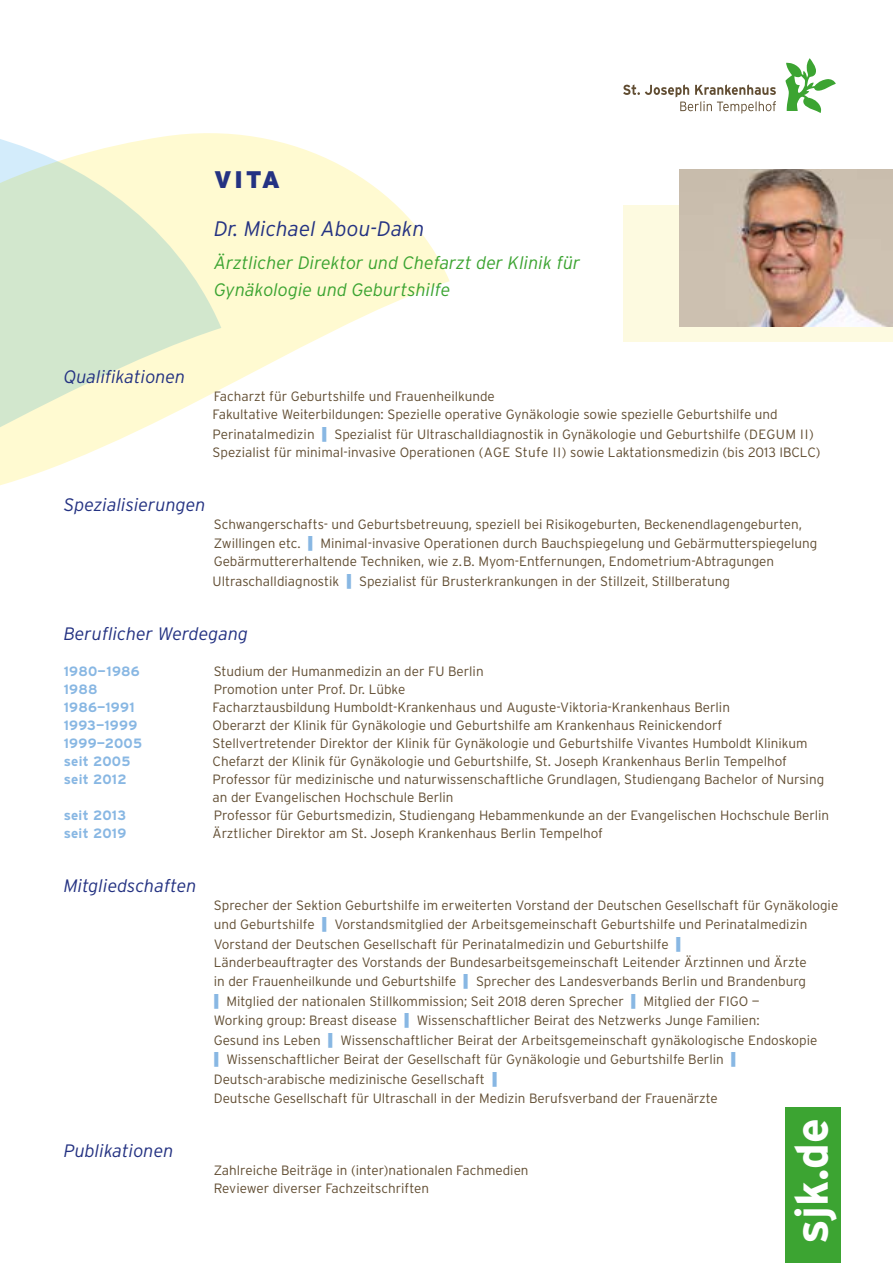
<style>
.page{position:relative;width:893px;height:1263px;background:#fff}
.page>*{position:absolute;margin:0;border:0;box-sizing:border-box;transform-origin:0 0}
.t1{font:700 46.05px "Interstate";color:#fff}
.t2{font:900 24px "Interstate";color:#243282}
.t3{font:italic 300 21px "Interstate";color:#243282}
.t4{font:italic 300 18px "Interstate";color:#243282}
.t5{font:italic 300 18px/27px "Interstate";color:#3ca432}
.t6{font:300 13.5px/19.5px "Interstate";color:#614d32}
.t7{font:700 13.5px "Interstate";letter-spacing:.02em;color:#88b7e3}
.s1{font-weight:900;font-size:15px;color:#88b7e3}
</style>
<div class="page">
<svg style="left:0;top:133px;width:450px;height:352px"></svg>
<svg style="left:0;top:133px;width:221px;height:326px;fill:#d3e8ce"></svg>
<div style="left:623px;top:205px;width:270px;height:136px;background:#fdfae0"></div>
<svg style="left:785px;top:58px;width:51px;height:55px"></svg>
<svg style="left:623px;top:84px;width:153px;height:30px"></svg>
<img style="left:679px;top:169px;width:214px;height:157px">
<div style="left:785px;top:1107px;width:56px;height:156px;background:#3ca432"></div>
<h2 class="t2" style="left:214px;top:165px;width:68px">VITA</h2>
<h3 class="t3" style="left:214px;top:216px;width:212px">Dr. Michael Abou-Dakn</h3>
<h3 class="t5" style="left:214px;top:249px;width:368px">Ärztlicher Direktor und Chefarzt der Klinik für<br>Gynäkologie und Geburtshilfe</h3>
<h3 class="t4" style="left:64px;top:366px;width:123px">Qualifikationen</h3>
<p class="t6" style="left:213px;top:387px;width:567px;line-height:18px">Facharzt für Geburtshilfe und Frauenheilkunde<br>Fakultative Weiterbildungen: Spezielle operative Gynäkologie sowie spezielle Geburtshilfe und</p>
<p class="t6" style="left:213px;top:425px;width:609px;line-height:18px">Perinatalmedizin <span class="s1">|</span> Spezialist für Ultraschalldiagnostik in Gynäkologie und Geburtshilfe (DEGUM II)<br>Spezialist für minimal-invasive Operationen (AGE Stufe II) sowie Laktationsmedizin (bis 2013 IBCLC)</p>
<h3 class="t4" style="left:64px;top:493px;width:143px">Spezialisierungen</h3>
<p class="t6" style="left:214px;top:514px;width:605px">Schwangerschafts- und Geburtsbetreuung, speziell bei Risikogeburten, Beckenendlagengeburten,<br>Zwillingen etc. <span class="s1">|</span> Minimal-invasive Operationen durch Bauchspiegelung und Gebärmutterspiegelung</p>
<p class="t6" style="left:213px;top:552px;width:563px">Gebärmuttererhaltende Techniken, wie z.B. Myom-Entfernungen, Endometrium-Abtragungen<br>Ultraschalldiagnostik <span class="s1">|</span> Spezialist für Brusterkrankungen in der Stillzeit, Stillberatung</p>
<h3 class="t4" style="left:64px;top:622px;width:186px">Beruflicher Werdegang</h3>
<p class="t7" style="left:64px;top:663px;width:78px">1980—1986</p>
<p class="t6" style="left:214px;top:661px;width:271px">Studium der Humanmedizin an der FU Berlin</p>
<p class="t7" style="left:64px;top:681px;width:35px">1988</p>
<p class="t6" style="left:214px;top:679px;width:193px">Promotion unter Prof. Dr. Lübke</p>
<p class="t7" style="left:64px;top:699px;width:73px">1986—1991</p>
<p class="t6" style="left:213px;top:697px;width:519px">Facharztausbildung Humboldt-Krankenhaus und Auguste-Viktoria-Krankenhaus Berlin</p>
<p class="t7" style="left:64px;top:717px;width:75px">1993—1999</p>
<p class="t6" style="left:213px;top:715px;width:511px">Oberarzt der Klinik für Gynäkologie und Geburtshilfe am Krankenhaus Reinickendorf</p>
<p class="t7" style="left:64px;top:735px;width:80px">1999—2005</p>
<p class="t6" style="left:213px;top:733px;width:596px">Stellvertretender Direktor der Klinik für Gynäkologie und Geburtshilfe Vivantes Humboldt Klinikum</p>
<p class="t7" style="left:64px;top:753px;width:68px">seit 2005</p>
<p class="t6" style="left:213px;top:751px;width:576px">Chefarzt der Klinik für Gynäkologie und Geburtshilfe, St. Joseph Krankenhaus Berlin Tempelhof</p>
<p class="t7" style="left:64px;top:771px;width:64px">seit 2012</p>
<p class="t6" style="left:213px;top:770px;width:613px;line-height:18px">Professor für medizinische und naturwissenschaftliche Grundlagen, Studiengang Bachelor of Nursing an der Evangelischen Hochschule Berlin</p>
<p class="t7" style="left:64px;top:807px;width:64px">seit 2013</p>
<p class="t6" style="left:214px;top:805px;width:617px">Professor für Geburtsmedizin, Studiengang Hebammenkunde an der Evangelischen Hochschule Berlin</p>
<p class="t7" style="left:64px;top:825px;width:64px">seit 2019</p>
<p class="t6" style="left:213px;top:823px;width:392px">Ärztlicher Direktor am St. Joseph Krankenhaus Berlin Tempelhof</p>
<h3 class="t4" style="left:64px;top:874px;width:134px">Mitgliedschaften</h3>
<p class="t6" style="left:214px;top:895px;width:626px">Sprecher der Sektion Geburtshilfe im erweiterten Vorstand der Deutschen Gesellschaft für Gynäkologie und Geburtshilfe <span class="s1">|</span> Vorstandsmitglied der Arbeitsgemeinschaft Geburtshilfe und Perinatalmedizin<br>Vorstand der Deutschen Gesellschaft für Perinatalmedizin und Geburtshilfe <span class="s1">|</span></p>
<p class="t6" style="left:214px;top:952px;width:605px">Länderbeauftragter des Vorstands der Bundesarbeitsgemeinschaft Leitender Ärztinnen und Ärzte in der Frauenheilkunde und Geburtshilfe <span class="s1">|</span> Sprecher des Landesverbands Berlin und Brandenburg<br><span class="s1">|</span> Mitglied der nationalen Stillkommission; Seit 2018 deren Sprecher <span class="s1">|</span> Mitglied der FIGO —<br>Working group: Breast disease <span class="s1">|</span> Wissenschaftlicher Beirat des Netzwerks Junge Familien:<br>Gesund ins Leben <span class="s1">|</span> Wissenschaftlicher Beirat der Arbeitsgemeinschaft gynäkologische Endoskopie <span class="s1">|</span> Wissenschaftlicher Beirat der Gesellschaft für Gynäkologie und Geburtshilfe Berlin <span class="s1">| </span>Deutsch-arabische medizinische Gesellschaft <span class="s1">|<br></span>Deutsche Gesellschaft für Ultraschall in der Medizin Berufsverband der Frauenärzte</p>
<h3 class="t4" style="left:64px;top:1140px;width:111px">Publikationen</h3>
<p class="t6" style="left:214px;top:1161px;width:316px;line-height:18px">Zahlreiche Beiträge in (inter)nationalen Fachmedien<br>Reviewer diverser Fachzeitschriften</p>
<h1 class="t1" style="left:783px;top:1243px;width:127px;rotate:-90deg">sjk.de</h1>
</div>
